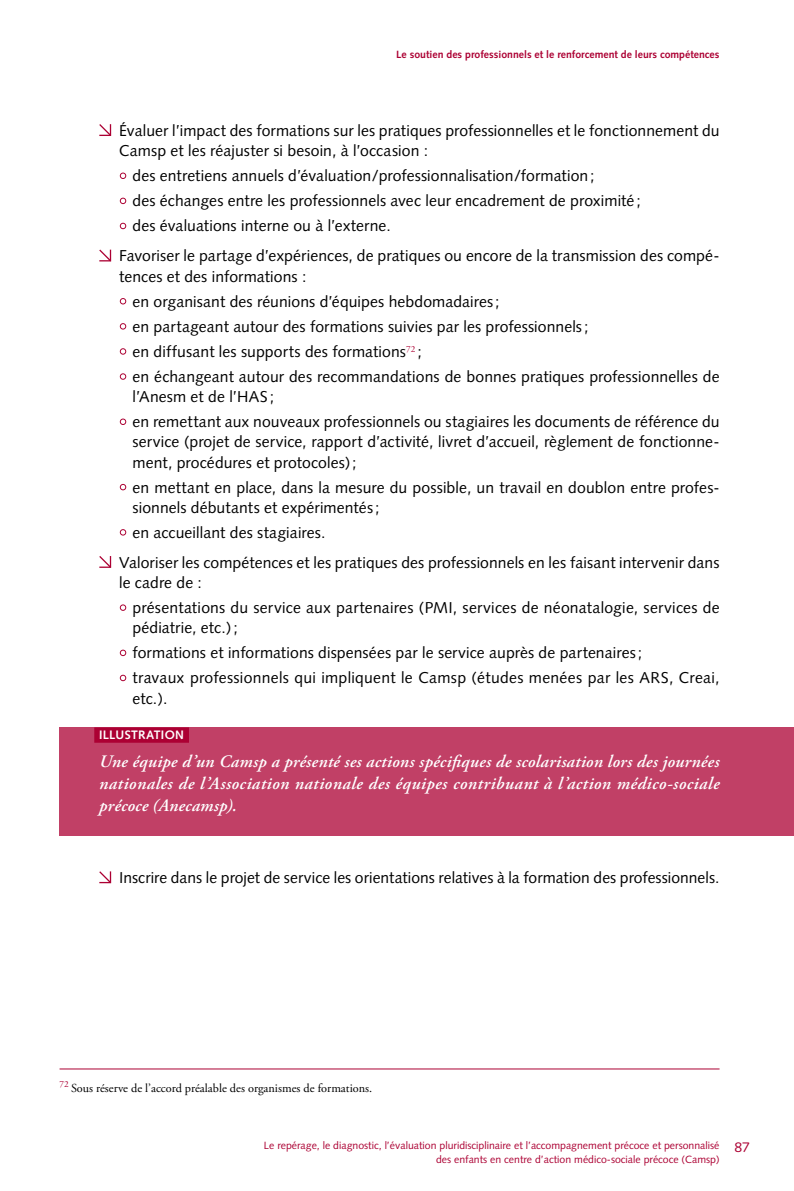
<style>
.page{position:relative;width:794px;height:1191px;background:#fff}
.page>*{position:absolute;margin:0;border:0;box-sizing:border-box;transform-origin:0 0}
.t1{font:italic 600 17.5px/21.9px "Adobe Garamond Pro";letter-spacing:.025em;color:#fff;text-align:justify}
.t2{font:15.75px/25px "Syntax";letter-spacing:.005em;color:#000}
.t3{font:14px "Syntax";color:#ac0033}
.t4{font:12.25px "Adobe Garamond Pro";color:#000}
.t5{font:700 12.25px "Syntax";letter-spacing:.025em;color:#fff}
.t6{font:10.5px/14px "Syntax";color:#ac0033;text-align:right}
.t7{font:700 10.5px "Syntax";color:#ac0033}
</style>
<div class="page">
<svg style="left:99px;top:124px;width:13px;height:12px"></svg>
<svg style="left:120px;top:173px;width:6px;height:6px"></svg>
<svg style="left:120px;top:198px;width:6px;height:6px"></svg>
<svg style="left:120px;top:223px;width:6px;height:6px"></svg>
<svg style="left:99px;top:249px;width:13px;height:13px"></svg>
<svg style="left:120px;top:298px;width:6px;height:6px"></svg>
<svg style="left:120px;top:323px;width:6px;height:6px"></svg>
<svg style="left:120px;top:348px;width:6px;height:6px"></svg>
<div style="left:120px;top:373px;width:6px;height:7px;border:1px solid #ac0033;border-radius:50%"></div>
<div style="left:120px;top:418px;width:6px;height:7px;border:1px solid #ac0033;border-radius:50%"></div>
<svg style="left:120px;top:484px;width:6px;height:6px"></svg>
<svg style="left:120px;top:529px;width:6px;height:6px"></svg>
<svg style="left:99px;top:556px;width:13px;height:12px"></svg>
<div style="left:120px;top:604px;width:6px;height:7px;border:1px solid #ac0033;border-radius:50%"></div>
<div style="left:120px;top:649px;width:6px;height:7px;border:1px solid #ac0033;border-radius:50%"></div>
<svg style="left:120px;top:675px;width:6px;height:6px"></svg>
<svg style="left:99px;top:871px;width:13px;height:13px"></svg>
<div style="left:60px;top:727px;width:734px;height:108px;background:#c14066"></div>
<div style="left:94px;top:727px;width:95px;height:15px;background:#ac0033"></div>
<hr style="left:60px;top:1068px;width:659px;height:1px;background:#ac0033">
<p class="t7" style="left:396px;top:48px;width:325px">Le soutien des professionnels et le renforcement de leurs compétences</p>
<p class="t2" style="left:119px;top:121px;width:602px;line-height:20.1px">Évaluer l’impact des formations sur les pratiques professionnelles et le fonctionnement du<br>Camsp et les réajuster si besoin, à l’occasion :</p>
<p class="t2" style="left:132px;top:163px;width:510px">des entretiens annuels d’évaluation/professionnalisation/formation;<br>des échanges entre les professionnels avec leur encadrement de proximité; des évaluations interne ou à l’externe.</p>
<p class="t2" style="left:119px;top:246px;width:602px;line-height:20.1px">Favoriser le partage d’expériences, de pratiques ou encore de la transmission des compé&shy;tences et des informations :</p>
<p class="t2" style="left:132px;top:289px;width:588px">en organisant des réunions d’équipes hebdomadaires;<br>en partageant autour des formations suivies par les professionnels;<br>en diffusant les supports des formations<sup>72</sup> ;<br>en échangeant autour des recommandations de bonnes pratiques professionnelles de</p>
<p class="t2" style="left:132px;top:384px;width:588px">l’Anesm et de l’HAS;<br>en remettant aux nouveaux professionnels ou stagiaires les documents de référence du</p>
<p class="t2" style="left:132px;top:432px;width:588px;line-height:20.1px">service (projet de service, rapport d’activité, livret d’accueil, règlement de fonctionne&shy;ment, procédures et protocoles);</p>
<p class="t2" style="left:132px;top:477px;width:588px;line-height:20.1px">en mettant en place, dans la mesure du possible, un travail en doublon entre profes&shy;sionnels débutants et expérimentés;</p>
<p class="t2" style="left:119px;top:517px;width:602px;line-height:30.1px;text-indent:13px">en accueillant des stagiaires.<br>Valoriser les compétences et les pratiques des professionnels en les faisant intervenir dans</p>
<p class="t2" style="left:132px;top:570px;width:588px;text-indent:-13px">le cadre de :<br>présentations du service aux partenaires (PMI, services de néonatalogie, services de</p>
<p class="t2" style="left:132px;top:615px;width:588px">pédiatrie, etc.);<br>formations et informations dispensées par le service auprès de partenaires;<br>travaux professionnels qui impliquent le Camsp (études menées par les ARS, Creai,</p>
<p class="t2" style="left:132px;top:685px;width:37px">etc.).</p>
<p class="t5" style="left:99px;top:728px;width:86px">ILLUSTRATION</p>
<p class="t1" style="left:99px;top:751px;width:622px">Une équipe d’un Camsp a présenté ses actions spécifiques de scolarisation lors des journées nationales de l’Association nationale des équipes contribuant à l’action médico-sociale précoce (Anecamsp).</p>
<p class="t2" style="left:119px;top:865px;width:602px">Inscrire dans le projet de service les orientations relatives à la formation des professionnels.</p>
<p class="t4" style="left:60px;top:1080px;width:314px"><sup>72</sup> Sous réserve de l’accord préalable des organismes de formations.</p>
<p class="t6" style="left:264px;top:1138px;width:457px">Le repérage, le diagnostic, l’évaluation pluridisciplinaire et l’accompagnement précoce et personnalisé des enfants en centre d’action médico-sociale précoce (Camsp)</p>
<p class="t3" style="left:734px;top:1138px;width:17px">87</p>
</div>
